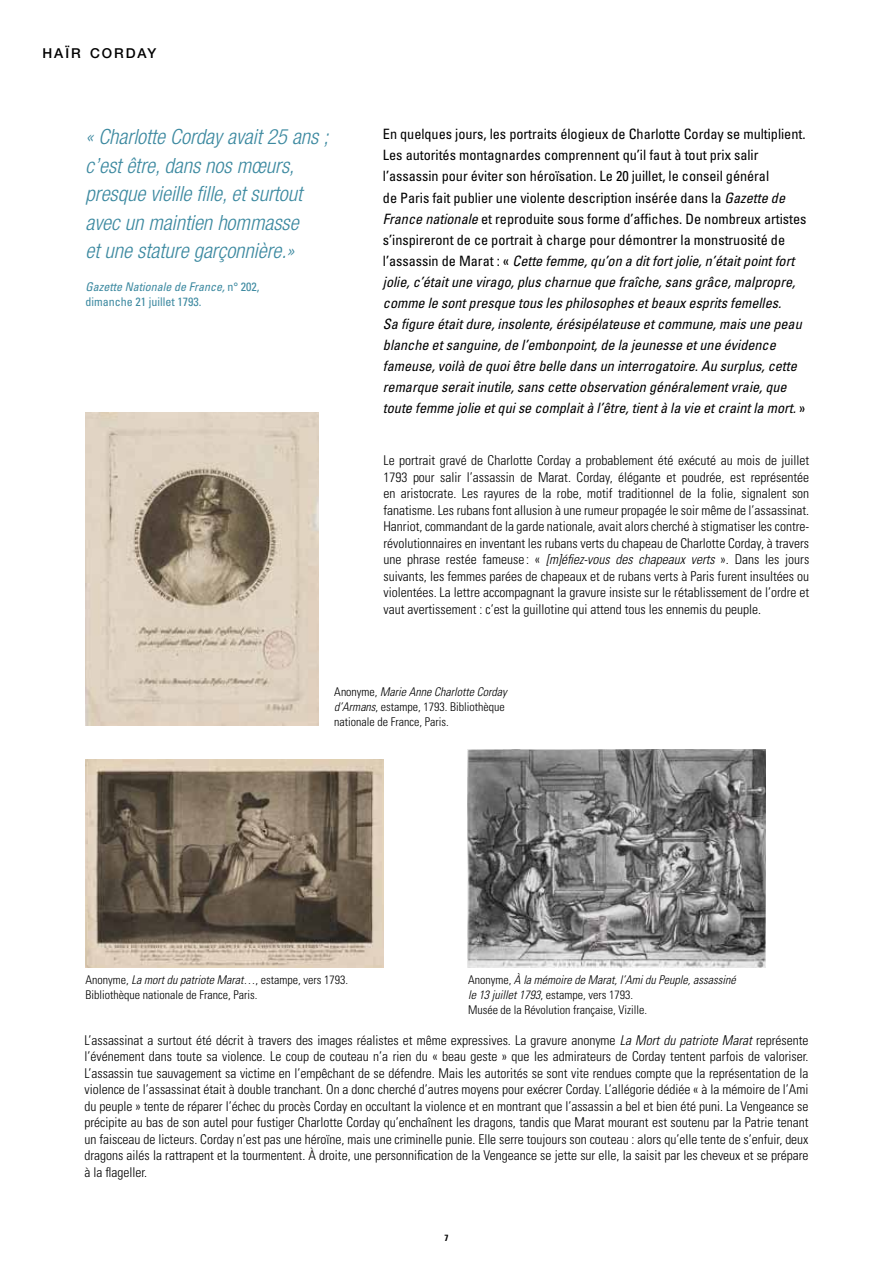
<style>
.page{position:relative;width:893px;height:1263px;background:#fff}
.page>*{position:absolute;margin:0;border:0;box-sizing:border-box;transform-origin:0 0}
.t1{font:italic 300 condensed 21px/28.5px "Helvetica Neue";color:#3c89a0}
.t2{font:italic condensed 14.25px/21px "Univers";letter-spacing:-.005em;color:#000}
.t3{font:500 13.65px "Helvetica Neue";letter-spacing:.145em;color:#000}
.t4{font:300 condensed 13.5px/16.5px "Univers";color:#000;text-align:justify}
.t5{font:300 condensed 12px/15px "Univers";color:#000}
.t6{font:condensed 12px/15px "Univers";color:#3c89a0}
.t7{font:700 condensed 9px "Univers";color:#000}
.s1{font-style:italic}
.s2{font-style:normal}
</style>
<div class="page">
<img style="left:85px;top:412px;width:234px;height:314px">
<img style="left:86px;top:759px;width:297px;height:208px">
<img style="left:468px;top:749px;width:297px;height:218px">
<p class="t3" style="left:43px;top:45px;width:115px">HAÏR CORDAY</p>
<h1 class="t1" style="left:86px;top:122px;width:245px">« Charlotte Corday avait 25 ans ; c’est être, dans nos mœurs, presque vieille fille, et surtout avec un maintien hommasse<br>et une stature garçonnière.»</h1>
<p class="t6" style="left:86px;top:279px;width:176px"><span class="s1">Gazette Nationale de France,</span> n° 202, dimanche 21 juillet 1793.</p>
<p class="t2" style="left:383px;top:124px;width:425px"><span class="s2">En quelques jours, les portraits élogieux de Charlotte Corday se multiplient.<br>Les autorités montagnardes comprennent qu’il faut à tout prix salir l’assassin pour éviter son héroïsation. Le 20 juillet, le conseil général<br>de Paris fait publier une violente description insérée dans la</span> Gazette de France nationale <span class="s2">et reproduite sous forme d’affiches. De nombreux artistes s’inspireront de ce portrait à charge pour démontrer la monstruosité de l’assassin de Marat : «</span> Cette femme, qu’on a dit fort jolie, n’était point fort jolie, c’était une virago, plus charnue que fraîche, sans grâce, malpropre, comme le sont presque tous les philosophes et beaux esprits femelles.<br>Sa figure était dure, insolente, érésipélateuse et commune, mais une peau blanche et sanguine, de l’embonpoint, de la jeunesse et une évidence fameuse, voilà de quoi être belle dans un interrogatoire. Au surplus, cette remarque serait inutile, sans cette observation généralement vraie, que toute femme jolie et qui se complait à l’être, tient à la vie et craint la mort. <span class="s2">»</span></p>
<p class="t4" style="left:383px;top:452px;width:427px">Le portrait gravé de Charlotte Corday a probablement été exécuté au mois de juillet 1793 pour salir l’assassin de Marat. Corday, élégante et poudrée, est représentée en aristocrate. Les rayures de la robe, motif traditionnel de la folie, signalent son fanatisme. Les rubans font allusion à une rumeur propagée le soir même de l’assassinat.<br>Hanriot, commandant de la garde nationale, avait alors cherché à stigmatiser les contre&shy;révolutionnaires en inventant les rubans verts du chapeau de Charlotte Corday, à travers une phrase restée fameuse : « <span class="s1">[m]éfiez-vous des chapeaux verts</span> ». Dans les jours suivants, les femmes parées de chapeaux et de rubans verts à Paris furent insultées ou violentées. La lettre accompagnant la gravure insiste sur le rétablissement de l’ordre et vaut avertissement : c’est la guillotine qui attend tous les ennemis du peuple.</p>
<p class="t5" style="left:334px;top:684px;width:174px">Anonyme, <span class="s1">Marie Anne Charlotte Corday d’Armans</span>, estampe, 1793. Bibliothèque nationale de France, Paris.</p>
<p class="t5" style="left:86px;top:972px;width:264px">Anonyme, <span class="s1">La mort du patriote Marat…</span>, estampe, vers 1793.<br>Bibliothèque nationale de France, Paris.</p>
<p class="t5" style="left:468px;top:972px;width:269px">Anonyme, <span class="s1">à la mémoire de Marat, l’Ami du Peuple, assassiné le 13 juillet 1793</span>, estampe, vers 1793.<br>Musée de la Révolution française, Vizille.</p>
<p class="t4" style="left:84px;top:1032px;width:726px">L’assassinat a surtout été décrit à travers des images réalistes et même expressives. La gravure anonyme <span class="s1">La Mort du patriote Marat</span> représente l’événement dans toute sa violence. Le coup de couteau n’a rien du « beau geste » que les admirateurs de Corday tentent parfois de valoriser.<br>L’assassin tue sauvagement sa victime en l’empêchant de se défendre. Mais les autorités se sont vite rendues compte que la représentation de la violence de l’assassinat était à double tranchant. On a donc cherché d’autres moyens pour exécrer Corday. L’allégorie dédiée « à la mémoire de l’Ami du peuple » tente de réparer l’échec du procès Corday en occultant la violence et en montrant que l’assassin a bel et bien été puni. La Vengeance se précipite au bas de son autel pour fustiger Charlotte Corday qu’enchaînent les dragons, tandis que Marat mourant est soutenu par la Patrie tenant un faisceau de licteurs. Corday n’est pas une héroïne, mais une criminelle punie. Elle serre toujours son couteau : alors qu’elle tente de s’enfuir, deux dragons ailés la rattrapent et la tourmentent. à droite, une personnification de la Vengeance se jette sur elle, la saisit par les cheveux et se prépare à la flageller.</p>
<p class="t7" style="left:444px;top:1232px;width:5px">7</p>
</div>
